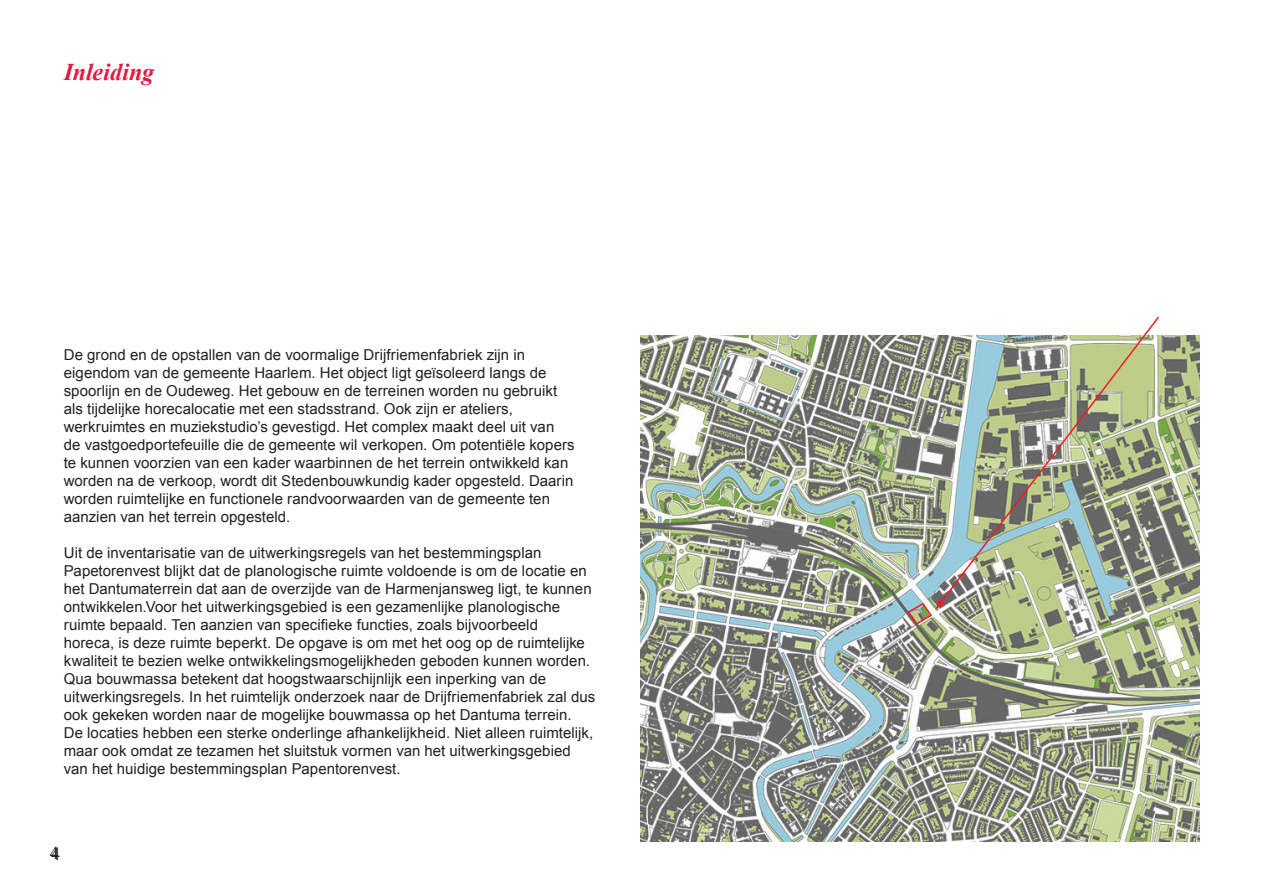
<style>
.page{position:relative;width:1263px;height:893px;background:#fff}
.page>*{position:absolute;margin:0;border:0;box-sizing:border-box;transform-origin:0 0}
.Kop{font:italic 700 24px "Times New Roman";color:#e4183e}
.t1{font:18px "Times New Roman";color:#231f20}
.platte_tekst{font:15px/18px "Arial";letter-spacing:.005em;color:#231f20}
</style>
<div class="page">
<img style="left:640px;top:336px;width:559px;height:506px">
<svg style="left:938px;top:316px;width:222px;height:289px;background:#a7b19c"></svg>
<svg style="left:907px;top:599px;width:38px;height:27px"></svg>
<p class="Kop" style="left:64px;top:55px;width:92px">Inleiding</p>
<p class="platte_tekst" style="left:64px;top:346px;width:512px">De grond en de opstallen van de voormalige Drijfriemenfabriek zijn in eigendom van de gemeente Haarlem. Het object ligt geïsoleerd langs de spoorlijn en de Oudeweg. Het gebouw en de terreinen worden nu gebruikt als tijdelijke horecalocatie met een stadsstrand. Ook zijn er ateliers, werkruimtes en muziekstudio’s gevestigd. Het complex maakt deel uit van de vastgoedportefeuille die de gemeente wil verkopen. Om potentiële kopers te kunnen voorzien van een kader waarbinnen de het terrein ontwikkeld kan worden na de verkoop, wordt dit Stedenbouwkundig kader opgesteld. Daarin worden ruimtelijke en functionele randvoorwaarden van de gemeente ten aanzien van het terrein opgesteld.</p>
<p class="platte_tekst" style="left:64px;top:544px;width:533px">Uit de inventarisatie van de uitwerkingsregels van het bestemmingsplan Papetorenvest blijkt dat de planologische ruimte voldoende is om de locatie en het Dantumaterrein dat aan de overzijde van de Harmenjansweg ligt, te kunnen ontwikkelen.Voor het uitwerkingsgebied is een gezamenlijke planologische ruimte bepaald. Ten aanzien van specifieke functies, zoals bijvoorbeeld<br>horeca, is deze ruimte beperkt. De opgave is om met het oog op de ruimtelijke kwaliteit te bezien welke ontwikkelingsmogelijkheden geboden kunnen worden.<br>Qua bouwmassa betekent dat hoogstwaarschijnlijk een inperking van de uitwerkingsregels. In het ruimtelijk onderzoek naar de Drijfriemenfabriek zal dus ook gekeken worden naar de mogelijke bouwmassa op het Dantuma terrein.</p>
<p class="platte_tekst" style="left:64px;top:724px;width:531px">De locaties hebben een sterke onderlinge afhankelijkheid. Niet alleen ruimtelijk, maar ook omdat ze tezamen het sluitstuk vormen van het uitwerkingsgebied van het huidige bestemmingsplan Papentorenvest.</p>
<p class="t1" style="left:51px;top:842px;width:10px">4</p>
</div>
